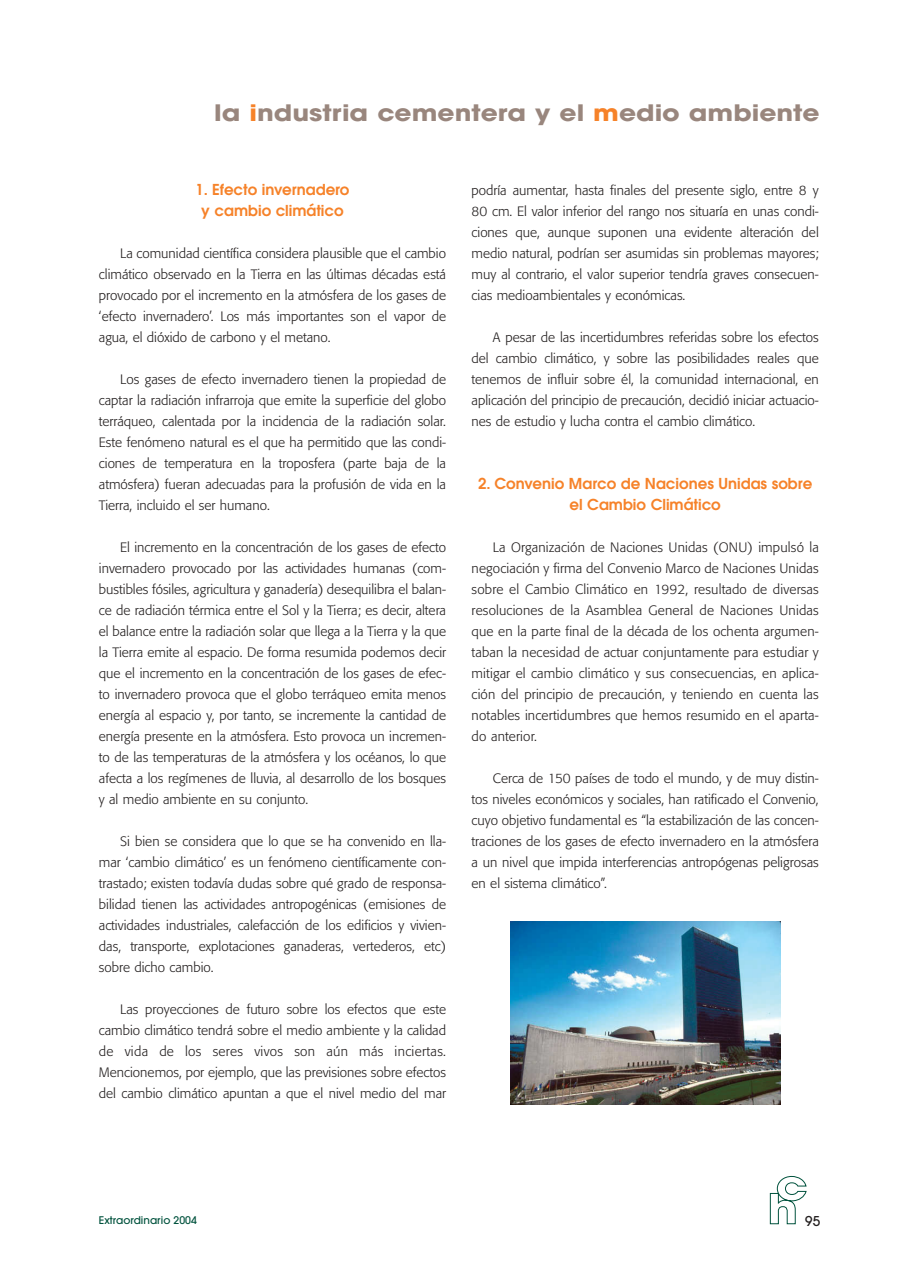
<style>
.page{position:relative;width:918px;height:1287px;background:#fff}
.page>*{position:absolute;margin:0;border:0;box-sizing:border-box;transform-origin:0 0}
.t1{font:700 22.5px "Avant Garde";color:#99867d;scale:1.18 1}
.t2{font:600 15px/21px "Avant Garde";color:#f68229;text-align:center}
.t3{font:300 13.5px/21px "Formata";color:#231f1f;text-align:justify}
.t4{font:500 13.5px "Avant Garde";color:#231f1f}
.t5{font:500 10.5px "Avant Garde";color:#00523d}
.s1{color:#f68229}
</style>
<div class="page">
<svg style="left:769px;top:1176px;width:38px;height:49px"></svg>
<img style="left:510px;top:922px;width:270px;height:183px">
<h1 class="t1" style="left:214px;top:105px;width:515px">la <span class="s1">i</span>ndustria cementera y el <span class="s1">m</span>edio ambiente</h1>
<p class="t2" style="left:196px;top:180px;width:155px">1. Efecto invernadero y cambio climático</p>
<p class="t3" style="left:99px;top:244px;width:349px;text-indent:21px">La comunidad científica considera plausible que el cambio climático observado en la Tierra en las últimas décadas está provocado por el incremento en la atmósfera de los gases de ‘efecto invernadero’. Los más importantes son el vapor de agua, el dióxido de carbono y el metano.</p>
<p class="t3" style="left:99px;top:370px;width:349px;text-indent:21px">Los gases de efecto invernadero tienen la propiedad de captar la radiación infrarroja que emite la superficie del globo terráqueo, calentada por la incidencia de la radiación solar.<br>Este fenómeno natural es el que ha permitido que las condi&shy;ciones de temperatura en la troposfera (parte baja de la atmósfera) fueran adecuadas para la profusión de vida en la Tierra, incluido el ser humano.</p>
<p class="t3" style="left:99px;top:538px;width:349px;text-indent:21px">El incremento en la concentración de los gases de efecto invernadero provocado por las actividades humanas (com&shy;bustibles fósiles, agricultura y ganadería) desequilibra el balan&shy;ce de radiación térmica entre el Sol y la Tierra; es decir, altera el balance entre la radiación solar que llega a la Tierra y la que la Tierra emite al espacio. De forma resumida podemos decir que el incremento en la concentración de los gases de efec&shy;to invernadero provoca que el globo terráqueo emita menos energía al espacio y, por tanto, se incremente la cantidad de energía presente en la atmósfera. Esto provoca un incremen&shy;to de las temperaturas de la atmósfera y los océanos, lo que afecta a los regímenes de lluvia, al desarrollo de los bosques y al medio ambiente en su conjunto.</p>
<p class="t3" style="left:99px;top:832px;width:349px;text-indent:21px">Si bien se considera que lo que se ha convenido en lla&shy;mar ‘cambio climático’ es un fenómeno científicamente con&shy;trastado; existen todavía dudas sobre qué grado de responsa&shy;bilidad tienen las actividades antropogénicas (emisiones de actividades industriales, calefacción de los edificios y vivien&shy;das, transporte, explotaciones ganaderas, vertederos, etc) sobre dicho cambio.</p>
<p class="t3" style="left:99px;top:1000px;width:349px;text-indent:21px">Las proyecciones de futuro sobre los efectos que este cambio climático tendrá sobre el medio ambiente y la calidad de vida de los seres vivos son aún más inciertas.<br>Mencionemos, por ejemplo, que las previsiones sobre efectos del cambio climático apuntan a que el nivel medio del mar</p>
<p class="t3" style="left:472px;top:181px;width:349px">podría aumentar, hasta finales del presente siglo, entre 8 y 80 cm. El valor inferior del rango nos situaría en unas condi&shy;ciones que, aunque suponen una evidente alteración del medio natural, podrían ser asumidas sin problemas mayores; muy al contrario, el valor superior tendría graves consecuen&shy;cias medioambientales y económicas.</p>
<p class="t3" style="left:472px;top:328px;width:349px;text-indent:21px">A pesar de las incertidumbres referidas sobre los efectos del cambio climático, y sobre las posibilidades reales que tenemos de influir sobre él, la comunidad internacional, en aplicación del principio de precaución, decidió iniciar actuacio&shy;nes de estudio y lucha contra el cambio climático.</p>
<p class="t2" style="left:478px;top:474px;width:336px">2. Convenio Marco de Naciones Unidas sobre el Cambio Climático</p>
<p class="t3" style="left:472px;top:538px;width:349px;text-indent:21px">La Organización de Naciones Unidas (ONU) impulsó la negociación y firma del Convenio Marco de Naciones Unidas sobre el Cambio Climático en 1992, resultado de diversas resoluciones de la Asamblea General de Naciones Unidas que en la parte final de la década de los ochenta argumen&shy;taban la necesidad de actuar conjuntamente para estudiar y mitigar el cambio climático y sus consecuencias, en aplica&shy;ción del principio de precaución, y teniendo en cuenta las notables incertidumbres que hemos resumido en el aparta&shy;do anterior.</p>
<p class="t3" style="left:472px;top:769px;width:349px;text-indent:21px">Cerca de 150 países de todo el mundo, y de muy distin&shy;tos niveles económicos y sociales, han ratificado el Convenio, cuyo objetivo fundamental es “la estabilización de las concen&shy;traciones de los gases de efecto invernadero en la atmósfera a un nivel que impida interferencias antropógenas peligrosas en el sistema climático”.</p>
<p class="t5" style="left:99px;top:1216px;width:100px">Extraordinario 2004</p>
<p class="t4" style="left:805px;top:1216px;width:16px">95</p>
</div>
